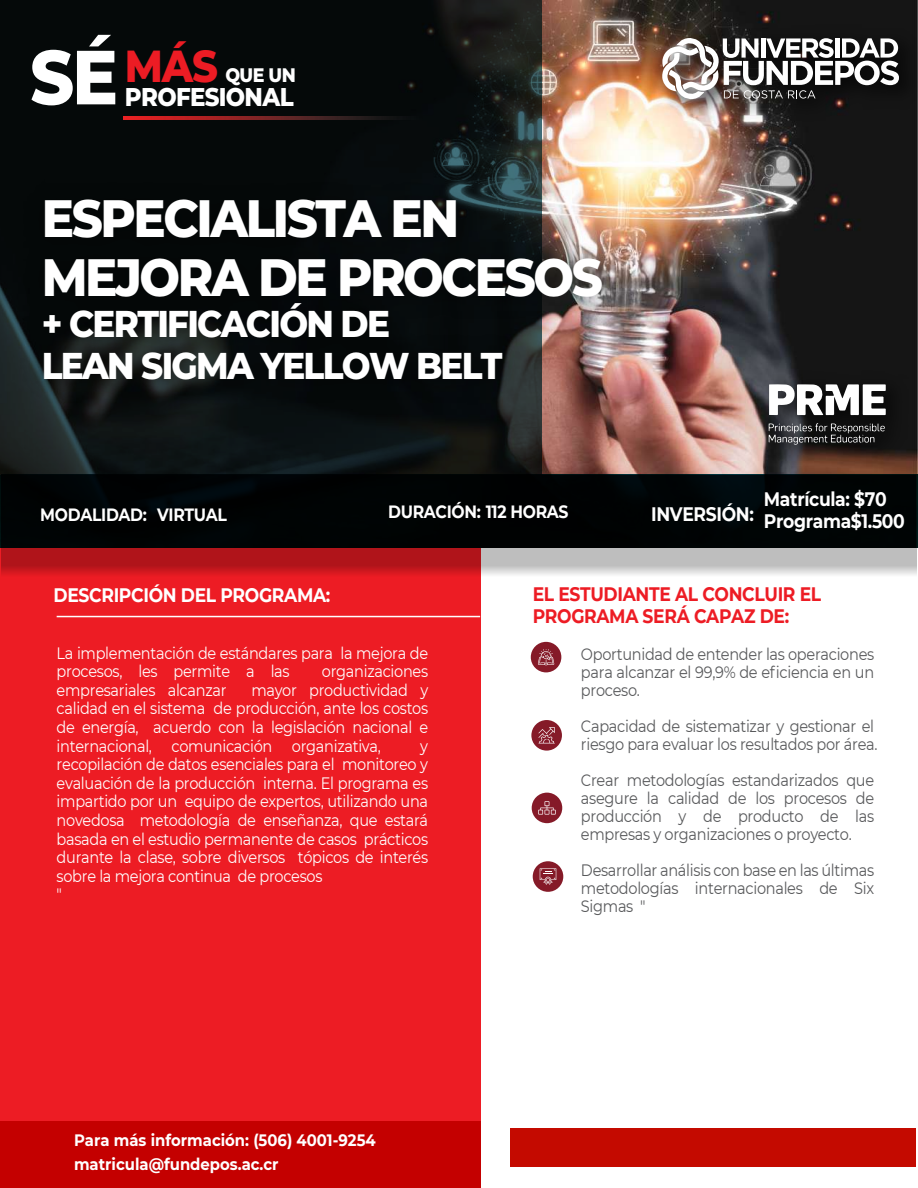
<style>
.page{position:relative;width:918px;height:1188px;background:#fff}
.page>*{position:absolute;margin:0;border:0;box-sizing:border-box;transform-origin:0 0}
.t1{font:800 52.5px/58.3px "Montserrat";letter-spacing:-.05em;color:#fff;scale:.92 1}
.t2{font:800 44.85px "Montserrat";color:#ec1c24;scale:.89 1}
.t3{font:800 37.35px/41.4px "Montserrat";letter-spacing:-.05em;color:#fff;scale:.92 1}
.t4{font:800 25.65px "Montserrat";letter-spacing:-.03em;color:#fff;scale:.89 1}
.t5{font:800 19.65px "Montserrat";color:#fff;scale:.89 1}
.t6{font:700 19.5px/21.6px "Montserrat";letter-spacing:-.02em;color:#fff;scale:.88 1}
.t7{font:700 19.5px/21.6px "Montserrat";letter-spacing:-.02em;color:#ed1c24;scale:.88 1}
.t8{font:700 17.7px "Montserrat";letter-spacing:-.02em;color:#fff;scale:.88 1}
.t9{font:16.5px/18.6px "Montserrat";letter-spacing:-.02em;color:#fff;scale:.88 1}
.t10{font:16.5px/18px "Montserrat";letter-spacing:-.02em;color:#58595b;text-align:justify;scale:.88 1}
.t11{font:700 16.5px/24.6px "Montserrat";color:#fff;scale:.9 1}
.s1{font-size:76.5px;color:#fff}
</style>
<div class="page">
<div style="left:0;top:544px;width:480px;height:643px;background:#ed1c24"></div>
<svg style="left:1px;top:548px;width:916px;height:42px"></svg>
<div style="left:0;top:1122px;width:480px;height:66px;background:#c40000"></div>
<img style="left:541px;top:0;width:377px;height:475px">
<svg style="left:0;top:0;width:541px;height:475px;background:#090d0d"></svg>
<svg style="left:123px;top:116px;width:301px;height:4px"></svg>
<img style="left:11px;top:165px;width:633px;height:310px">
<div style="left:510px;top:1128px;width:406px;height:38px;background:#c40a00"></div>
<div style="left:531px;top:642px;width:30px;height:30px;background:#851a28;border-radius:50%"></div>
<svg style="left:538px;top:649px;width:16px;height:16px"></svg>
<div style="left:532px;top:793px;width:30px;height:30px;background:#851a28;border-radius:50%"></div>
<svg style="left:538px;top:801px;width:18px;height:14px"></svg>
<div style="left:531px;top:720px;width:31px;height:31px;background:#851a28;border-radius:50%"></div>
<svg style="left:538px;top:727px;width:17px;height:16px"></svg>
<hr style="left:57px;top:616px;width:423px;height:1px;background:#fff">
<div style="left:0;top:475px;width:916px;height:73px;background:#000304"></div>
<img style="left:646px;top:21px;width:272px;height:108px">
<svg style="left:662px;top:36px;width:237px;height:63px"></svg>
<img style="left:753px;top:368px;width:163px;height:106px">
<svg style="left:769px;top:384px;width:117px;height:31px"></svg>
<svg style="left:769px;top:423px;width:116px;height:22px;background:#3f3f40"></svg>
<div style="left:533px;top:861px;width:30px;height:31px;background:#851a28;border-radius:50%"></div>
<svg style="left:540px;top:868px;width:16px;height:17px"></svg>
<h2 class="t2" style="left:30px;top:33px;width:213px"><span class="s1">SÉ</span> MÁS</h2>
<p class="t5" style="left:225px;top:61px;width:81px">QUE UN</p>
<h3 class="t4" style="left:125px;top:78px;width:191px">PROFESIONAL</h3>
<h1 class="t1" style="left:42px;top:187px;width:611px">ESPECIALISTA EN<br>MEJORA DE PROCESOS</h1>
<h3 class="t3" style="left:42px;top:301px;width:503px">+ CERTIFICACIÓN DE<br>LEAN SIGMA YELLOW BELT</h3>
<p class="t8" style="left:40px;top:502px;width:214px">MODALIDAD: VIRTUAL</p>
<p class="t8" style="left:388px;top:499px;width:206px">DURACIÓN: 112 HORAS</p>
<p class="t6" style="left:651px;top:503px;width:118px">INVERSIÓN:</p>
<p class="t6" style="left:764px;top:488px;width:162px">Matrícula: $70<br>Programa$1.500</p>
<p class="t6" style="left:54px;top:583px;width:316px">DESCRIPCIÓN DEL PROGRAMA:</p>
<p class="t9" style="left:57px;top:643px;width:424px">La implementación de estándares para la mejora de procesos, les permite a las</p>
<p class="t9" style="left:322px;top:661px;width:122px">organizaciones</p>
<p class="t9" style="left:57px;top:680px;width:195px">empresariales alcanzar</p>
<p class="t9" style="left:57px;top:680px;width:424px;text-align:justify;text-indent:195px">mayor productividad y calidad en el sistema de producción, ante los costos de energía, acuerdo con la legislación nacional e internacional, comunicación organizativa,</p>
<p class="t9" style="left:57px;top:736px;width:424px;text-indent:364px">y recopilación de datos esenciales para el monitoreo y evaluación de la producción interna. El programa es impartido por un equipo de expertos, utilizando una novedosa metodología de enseñanza, que estará basada en el estudio permanente de casos prácticos durante la clase, sobre diversos tópicos de interés sobre la mejora continua de procesos<br>"</p>
<p class="t11" style="left:74px;top:1127px;width:337px">Para más información: (506) 4001-9254 matricula@fundepos.ac.cr</p>
<p class="t7" style="left:533px;top:582px;width:329px">EL ESTUDIANTE AL CONCLUIR EL<br>PROGRAMA SERÁ CAPAZ DE:</p>
<p class="t10" style="left:581px;top:645px;width:335px">Oportunidad de entender las operaciones para alcanzar el 99,9% de eficiencia en un proceso.</p>
<p class="t10" style="left:581px;top:717px;width:339px">Capacidad de sistematizar y gestionar el riesgo para evaluar los resultados por área.</p>
<p class="t10" style="left:581px;top:771px;width:335px">Crear metodologías estandarizados que asegure la calidad de los procesos de producción y de producto de las empresas y organizaciones o proyecto.</p>
<p class="t10" style="left:581px;top:861px;width:335px">Desarrollar análisis con base en las últimas metodologías internacionales de Six Sigmas "</p>
</div>
